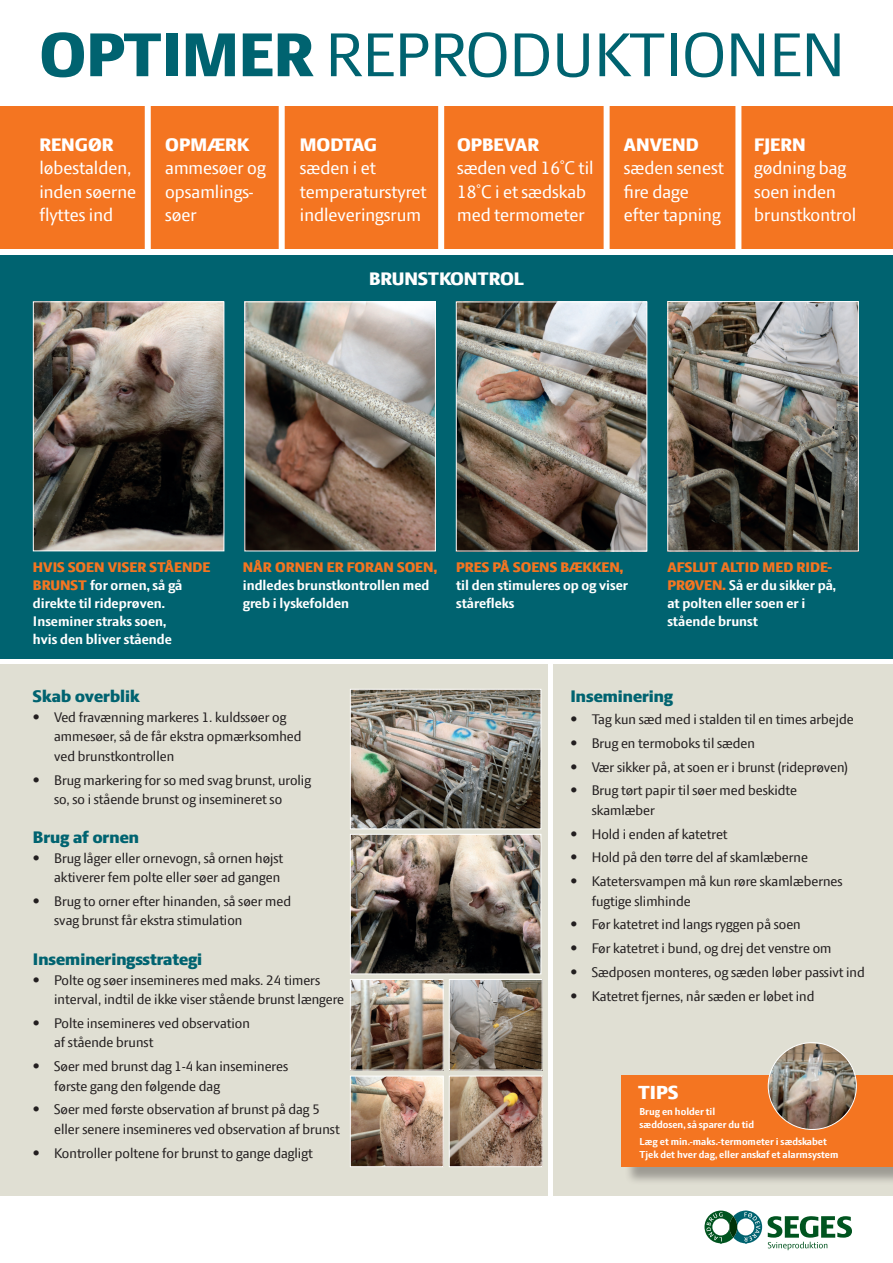
<style>
.page{position:relative;width:893px;height:1263px;background:#fff}
.page>*{position:absolute;margin:0;border:0;box-sizing:border-box;transform-origin:0 0}
.t1{font:66.45px "LF Press Sans";color:#006370}
.t2{font:800 20.4px "LF Press Sans";color:#fff}
.t3{font:19.5px/23.4px "LF Press Sans";color:#fff}
.t4{font:800 19.5px "LF Press Sans";color:#fff}
.t5{font:800 18px "LF Press Sans";color:#006370}
.t6{font:15px/19.5px "LF Press Sans";color:#231f20}
.t7{font:700 15px/18px "LF Press Sans";color:#fff}
.t8{font:800 15px "LF Press Sans";color:#f47521}
.t9{font:700 10.8px/13px "LF Press Sans";color:#fff}
.s1{font-weight:800}
.s2{font-weight:800;color:#f47521}
</style>
<div class="page">
<div style="left:554px;top:664px;width:339px;height:532px;background:#e0dfd3"></div>
<div style="left:0;top:664px;width:548px;height:532px;background:#e0dfd3"></div>
<svg style="left:704px;top:1210px;width:58px;height:33px"></svg>
<svg style="left:768px;top:1216px;width:84px;height:34px"></svg>
<div style="left:0;top:106px;width:893px;height:143px;background:#f47521"></div>
<div style="left:0;top:255px;width:893px;height:404px;background:#006370"></div>
<div style="left:145px;top:94px;width:6px;height:156px;background:#fff"></div>
<div style="left:279px;top:94px;width:6px;height:156px;background:#fff"></div>
<div style="left:438px;top:94px;width:6px;height:158px;background:#fff"></div>
<div style="left:735px;top:94px;width:6px;height:156px;background:#fff"></div>
<div style="left:604px;top:94px;width:6px;height:156px;background:#fff"></div>
<img style="left:35px;top:303px;width:187px;height:246px">
<div style="left:33px;top:301px;width:191px;height:250px;border:1px solid #fff"></div>
<img style="left:352px;top:981px;width:90px;height:87px">
<div style="left:350px;top:979px;width:94px;height:91px;border:1px solid #fff"></div>
<img style="left:451px;top:981px;width:89px;height:87px">
<div style="left:449px;top:979px;width:93px;height:91px;border:1px solid #fff"></div>
<img style="left:352px;top:1078px;width:90px;height:87px">
<div style="left:350px;top:1076px;width:94px;height:91px;border:1px solid #fff"></div>
<img style="left:451px;top:1078px;width:89px;height:87px">
<div style="left:449px;top:1076px;width:93px;height:91px;border:1px solid #fff"></div>
<img style="left:246px;top:303px;width:188px;height:246px">
<div style="left:244px;top:301px;width:192px;height:250px;border:1px solid #fff"></div>
<img style="left:458px;top:304px;width:187px;height:245px">
<div style="left:456px;top:302px;width:191px;height:249px;border:1px solid #fff"></div>
<img style="left:669px;top:303px;width:188px;height:246px">
<div style="left:667px;top:301px;width:192px;height:250px;border:1px solid #fff"></div>
<img style="left:352px;top:836px;width:187px;height:136px">
<div style="left:350px;top:834px;width:191px;height:140px;border:1px solid #fff"></div>
<img style="left:352px;top:691px;width:187px;height:136px">
<div style="left:350px;top:689px;width:191px;height:140px;border:1px solid #fff"></div>
<div style="left:624px;top:1078px;width:269px;height:108px;background:#231f20;opacity:.35"></div>
<div style="left:621px;top:1076px;width:272px;height:91px;background:#f47521"></div>
<img style="left:768px;top:1043px;width:88px;height:86px">
<h1 class="t1" style="left:39px;top:16px;width:807px"><span class="s1">OPTIMER</span> REPRODUKTIONEN</h1>
<h3 class="t4" style="left:39px;top:133px;width:76px">RENGØR</h3>
<h3 class="t3" style="left:39px;top:156px;width:98px">løbestalden, inden søerne flyttes ind</h3>
<h3 class="t4" style="left:165px;top:133px;width:85px">OPMÆRK</h3>
<h3 class="t3" style="left:165px;top:156px;width:102px">ammesøer og opsamlings&shy;søer</h3>
<h3 class="t4" style="left:300px;top:133px;width:78px">MODTAG</h3>
<h3 class="t3" style="left:300px;top:156px;width:128px">sæden i et temperaturstyret indleveringsrum</h3>
<h3 class="t4" style="left:457px;top:133px;width:83px">OPBEVAR</h3>
<h3 class="t3" style="left:457px;top:156px;width:138px">sæden ved 16˚C til<br>18˚C i et sædskab med termometer</h3>
<h3 class="t4" style="left:369px;top:267px;width:156px">BRUNSTKONTROL</h3>
<h3 class="t4" style="left:624px;top:133px;width:76px">ANVEND</h3>
<h3 class="t3" style="left:624px;top:156px;width:101px">sæden senest fire dage efter tapning</h3>
<h3 class="t4" style="left:754px;top:133px;width:53px">FJERN</h3>
<h3 class="t3" style="left:754px;top:156px;width:104px">gødning bag soen inden brunstkontrol</h3>
<p class="t7" style="left:33px;top:557px;width:179px"><span class="s2">HVIS SOEN VISER STÅENDE<br>BRUNST</span> for ornen, så gå direkte til rideprøven.<br>Inseminer straks soen,<br>hvis den bliver stående</p>
<p class="t8" style="left:456px;top:558px;width:168px">PRES PÅ SOENS BÆKKEN,</p>
<p class="t8" style="left:243px;top:558px;width:196px">NÅR ORNEN ER FORAN SOEN,</p>
<p class="t7" style="left:243px;top:576px;width:188px">indledes brunstkontrollen med greb i lyskefolden</p>
<p class="t7" style="left:456px;top:576px;width:174px">til den stimuleres op og viser stårefleks</p>
<p class="t7" style="left:667px;top:557px;width:170px"><span class="s2">AFSLUT ALTID MED RIDE-<br>PRØVEN.</span> Så er du sikker på, at polten eller soen er i stående brunst</p>
<p class="t5" style="left:33px;top:686px;width:108px">Skab overblik</p>
<p class="t6" style="left:54px;top:707px;width:249px;text-indent:-21px">• Ved fravænning markeres 1. kuldssøer og ammesøer, så de får ekstra opmærksomhed ved brunstkontrollen</p>
<p class="t6" style="left:33px;top:770px;width:280px;text-align:center">• Brug markering for so med svag brunst, urolig so, so i stående brunst og insemineret so</p>
<p class="t5" style="left:33px;top:827px;width:108px">Brug af ornen</p>
<p class="t6" style="left:33px;top:848px;width:252px;text-align:right">• Brug låger eller ornevogn, så ornen højst aktiverer fem polte eller søer ad gangen</p>
<p class="t6" style="left:54px;top:891px;width:238px;text-indent:-21px">• Brug to orner efter hinanden, så søer med svag brunst får ekstra stimulation</p>
<p class="t5" style="left:33px;top:949px;width:171px">Insemineringsstrategi</p>
<p class="t6" style="left:54px;top:970px;width:292px;text-indent:-21px">• Polte og søer insemineres med maks. 24 timers interval, indtil de ikke viser stående brunst længere</p>
<p class="t6" style="left:54px;top:1013px;width:197px;text-indent:-21px">• Polte insemineres ved observation af stående brunst</p>
<p class="t6" style="left:54px;top:1056px;width:235px;text-indent:-21px">• Søer med brunst dag 1-4 kan insemineres første gang den følgende dag</p>
<p class="t6" style="left:54px;top:1099px;width:287px;text-indent:-21px">• Søer med første observation af brunst på dag 5 eller senere insemineres ved observation af brunst</p>
<p class="t6" style="left:33px;top:1143px;width:281px">• Kontroller poltene for brunst to gange dagligt</p>
<p class="t5" style="left:570px;top:686px;width:104px">Inseminering</p>
<p class="t6" style="left:570px;top:709px;width:285px">• Tag kun sæd med i stalden til en times arbejde</p>
<p class="t6" style="left:570px;top:733px;width:186px">• Brug en termoboks til sæden</p>
<p class="t6" style="left:570px;top:757px;width:279px">• Vær sikker på, at soen er i brunst (rideprøven)</p>
<p class="t6" style="left:592px;top:780px;width:207px;text-indent:-21px">• Brug tørt papir til søer med beskidte skamlæber</p>
<p class="t6" style="left:570px;top:824px;width:159px">• Hold i enden af katetret</p>
<p class="t6" style="left:570px;top:847px;width:239px">• Hold på den tørre del af skamlæberne</p>
<p class="t6" style="left:592px;top:871px;width:252px;text-indent:-21px">• Katetersvampen må kun røre skamlæbernes fugtige slimhinde</p>
<p class="t6" style="left:570px;top:914px;width:232px">• Før katetret ind langs ryggen på soen</p>
<p class="t6" style="left:570px;top:938px;width:262px">• Før katetret i bund, og drej det venstre om</p>
<p class="t6" style="left:570px;top:962px;width:296px">• Sædposen monteres, og sæden løber passivt ind</p>
<p class="t6" style="left:570px;top:986px;width:246px">• Katetret fjernes, når sæden er løbet ind</p>
<h2 class="t2" style="left:638px;top:1080px;width:42px">TIPS</h2>
<p class="t9" style="left:639px;top:1105px;width:116px">Brug en holder til sæddosen, så sparer du tid</p>
<p class="t9" style="left:639px;top:1135px;width:200px">Læg et min.-maks.-termometer i sædskabet<br>Tjek det hver dag, eller anskaf et alarmsystem</p>
</div>
